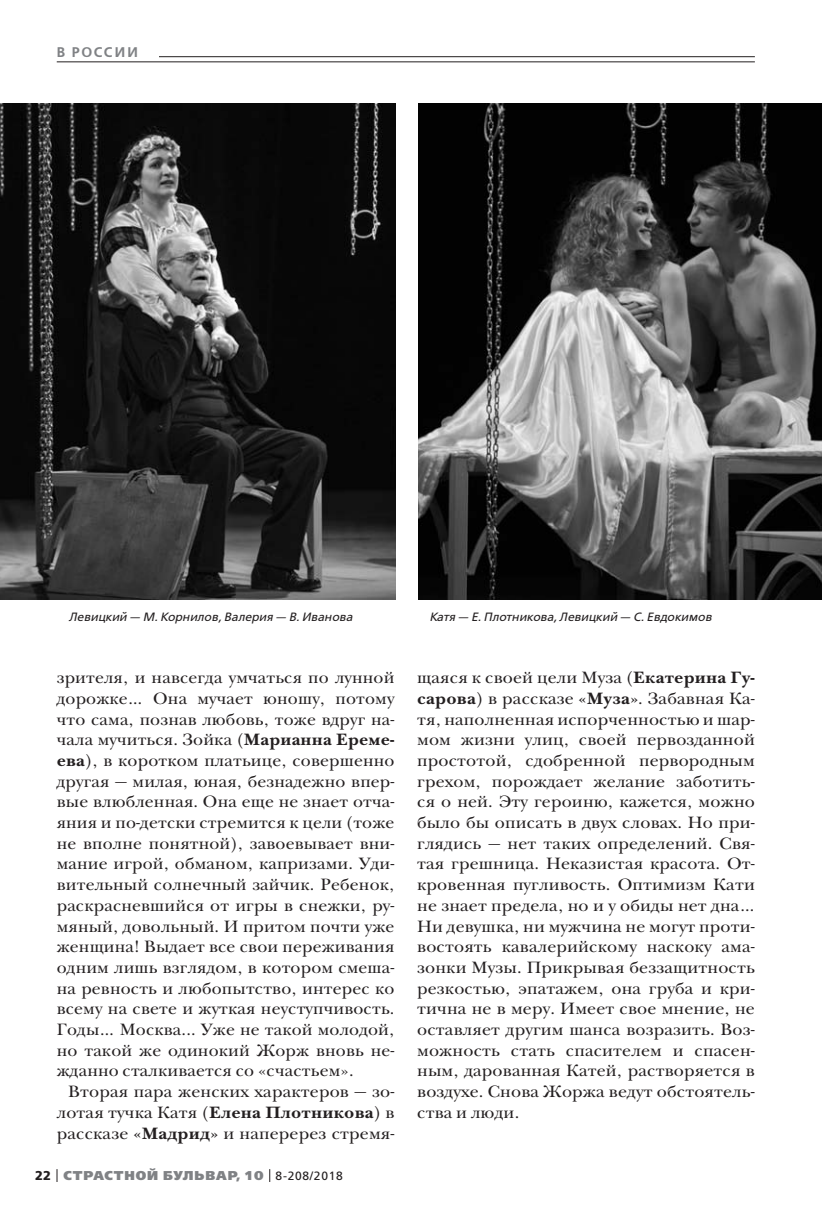
<style>
.page{position:relative;width:823px;height:1219px;background:#fff}
.page>*{position:absolute;margin:0;border:0;box-sizing:border-box;transform-origin:0 0}
.t1{font:17px/20.6px "New Baskerville ITC";letter-spacing:.01em;color:#231f20;text-align:justify;scale:1.04 1}
.t2{font:17px/20.6px "New Baskerville ITC";letter-spacing:.01em;color:#231f20;text-align:justify}
.t3{font:600 14px "Free Set";letter-spacing:.105em;color:#808285}
.t4{font:800 12.8px "Free Set";letter-spacing:.07em;color:#808285}
.t5{font:italic 12px "Free Set";color:#231f20}
.s1{font-weight:700}
.s2{font-weight:700;color:#231f20}
.s3{font-weight:400;font-size:12px;color:#231f20}
</style>
<div class="page">
<svg style="left:57px;top:1169px;width:1px;height:13px"></svg>
<svg style="left:269px;top:1169px;width:1px;height:13px"></svg>
<hr style="left:57px;top:56px;width:697px;height:1px;background:#231f20">
<div style="left:57px;top:41px;width:102px;height:21px;background:#fff"></div>
<hr style="left:57px;top:62px;width:697px;height:1px;background:#231f20">
<img style="left:0;top:103px;width:395px;height:496px">
<img style="left:418px;top:103px;width:402px;height:496px">
<p class="t3" style="left:57px;top:45px;width:83px">В РОССИИ</p>
<p class="t5" style="left:69px;top:611px;width:285px">Левицкий — М. Корнилов, Валерия — В. Иванова</p>
<p class="t5" style="left:429px;top:611px;width:284px">Катя — Е. Плотникова, Левицкий — С. Евдокимов</p>
<p class="t2" style="left:57px;top:669px;width:339px">зрителя, и навсегда умчаться по лунной дорожке… Она мучает юношу, потому что сама, познав любовь, тоже вдруг на&shy;чала мучиться. Зойка (<span class="s1">Марианна Ереме&shy;ева</span>), в коротком платьице, совершенно другая — милая, юная, безнадежно впер&shy;вые влюбленная. Она еще не знает отча&shy;яния и по-детски стремится к цели (тоже не вполне понятной), завоевывает вни&shy;мание игрой, обманом, капризами. Уди&shy;вительный солнечный зайчик. Ребенок, раскрасневшийся от игры в снежки, ру&shy;мяный, довольный. И притом почти уже женщина! Выдает все свои переживания одним лишь взглядом, в котором смеша&shy;на ревность и любопытство, интерес ко всему на свете и жуткая неуступчивость.<br>Годы… Москва... Уже не такой молодой, но такой же одинокий Жорж вновь не&shy;жданно сталкивается со «счастьем».</p>
<p class="t1" style="left:57px;top:1083px;width:326px;text-indent:11px">Вторая пара женских характеров — зо&shy;лотая тучка Катя (<span class="s1">Елена Плотникова</span>) в рассказе <span class="s1">«Мадрид»</span> и наперерез стремя-</p>
<p class="t4" style="left:35px;top:1169px;width:309px"><span class="s2">22</span> СТРАСТНОЙ БУЛЬВАР, 10 <span class="s3">8-208/2018</span></p>
<p class="t1" style="left:417px;top:669px;width:326px">щаяся к своей цели Муза (<span class="s1">Екатерина Гу&shy;сарова</span>) в рассказе <span class="s1">«Муза»</span>. Забавная Ка&shy;тя, наполненная испорченностью и шар&shy;мом жизни улиц, своей первозданной простотой, сдобренной первородным грехом, порождает желание заботить&shy;ся о ней. Эту героиню, кажется, можно было бы описать в двух словах. Но при&shy;глядись — нет таких определений. Свя&shy;тая грешница. Неказистая красота. От&shy;кровенная пугливость. Оптимизм Кати не знает предела, но и у обиды нет дна… Ни девушка, ни мужчина не могут проти&shy;востоять кавалерийскому наскоку ама&shy;зонки Музы. Прикрывая беззащитность резкостью, эпатажем, она груба и кри&shy;тична не в меру. Имеет свое мнение, не оставляет другим шанса возразить. Воз&shy;можность стать спасителем и спасен&shy;ным, дарованная Катей, растворяется в воздухе. Снова Жоржа ведут обстоятель&shy;ства и люди.</p>
</div>
